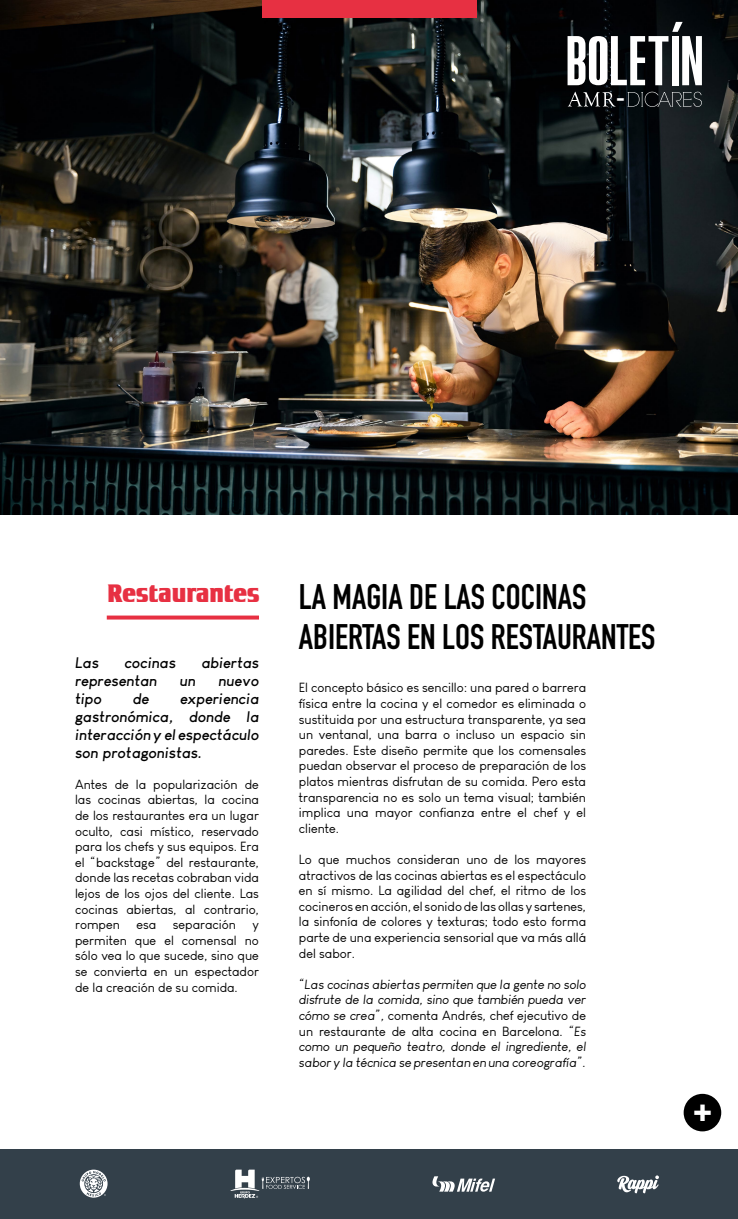
<style>
.page{position:relative;width:738px;height:1219px;background:#fff}
.page>*{position:absolute;margin:0;border:0;box-sizing:border-box;transform-origin:0 0}
.t1{font:55px "Pirrata";color:#fff}
.t2{font:700 35px/40px "DIN Condensed";color:#000}
.t3{font:30px "Tobago Poster";color:#fff}
.t4{font:25px "Tobago Poster";color:#e73042}
.t5{font:23.1px "Pirrata";color:#fff}
.t6{font:italic 700 15px/18px "Louis George Cafe";letter-spacing:.01em;color:#000;text-align:justify}
.t7{font:13px/15.6px "Louis George Cafe";color:#000;text-align:justify}
.t8{font:italic 13px/15.6px "Louis George Cafe";color:#000;text-align:justify}
.s1{font-style:normal}
</style>
<div class="page">
<img style="left:0;top:0;width:737px;height:515px">
<div style="left:0;top:1149px;width:737px;height:70px;background:#33404a"></div>
<svg style="left:80px;top:1170px;width:27px;height:28px"></svg>
<svg style="left:617px;top:1175px;width:41px;height:18px"></svg>
<svg style="left:230px;top:1170px;width:79px;height:28px"></svg>
<svg style="left:432px;top:1176px;width:62px;height:16px"></svg>
<div style="left:261px;top:0;width:215px;height:17px;background:#e73042"></div>
<svg style="left:107px;top:616px;width:152px;height:4px"></svg>
<svg style="left:567px;top:92px;width:48px;height:15px"></svg>
<svg style="left:627px;top:92px;width:74px;height:15px"></svg>
<div style="left:683px;top:1094px;width:37px;height:37px;background:#000;border-radius:50%"></div>
<svg style="left:671px;top:22px;width:11px;height:10px"></svg>
<h1 class="t1" style="left:565px;top:32px;width:139px">BOLETIN</h1>
<h3 class="t5" style="left:616px;top:86px;width:10px">-</h3>
<h3 class="t4" style="left:107px;top:578px;width:154px">Restaurantes</h3>
<p class="t6" style="left:75px;top:653px;width:25px">Las</p>
<p class="t6" style="left:124px;top:653px;width:53px">cocinas</p>
<p class="t6" style="left:201px;top:653px;width:59px">abiertas</p>
<p class="t6" style="left:75px;top:671px;width:83px">representan</p>
<p class="t6" style="left:180px;top:671px;width:17px">un</p>
<p class="t6" style="left:218px;top:671px;width:42px">nuevo</p>
<p class="t6" style="left:75px;top:689px;width:28px">tipo</p>
<p class="t6" style="left:133px;top:689px;width:18px">de</p>
<p class="t6" style="left:75px;top:689px;width:185px;text-indent:105px">experiencia gastronómica, donde la interacción y el espectáculo son protagonistas.</p>
<p class="t7" style="left:75px;top:776px;width:185px">Antes de la popularización de las cocinas abiertas, la cocina de los restaurantes era un lugar oculto, casi místico, reservado para los chefs y sus equipos. Era el “backstage” del restaurante, donde las recetas cobraban vida lejos de los ojos del cliente. Las cocinas abiertas, al contrario, rompen</p>
<p class="t7" style="left:136px;top:917px;width:21px">esa</p>
<p class="t7" style="left:173px;top:917px;width:65px">separación</p>
<p class="t7" style="left:75px;top:917px;width:185px;text-indent:177px">y permiten que el comensal no sólo vea lo que sucede, sino que se convierta en un espectador de la creación de su comida.</p>
<h2 class="t2" style="left:298px;top:577px;width:358px">LA MAGIA DE LAS COCINAS<br>ABIERTAS EN LOS RESTAURANTES</h2>
<p class="t7" style="left:298px;top:680px;width:288px">El concepto básico es sencillo: una pared o barrera física entre la cocina y el comedor es eliminada o sustituida por una estructura transparente, ya sea un ventanal, una barra o incluso un espacio sin paredes. Este diseño permite que los comensales puedan observar el proceso de preparación de los platos mientras disfrutan de su comida. Pero esta transparencia no es solo un tema visual; también implica una mayor confianza entre el chef y el cliente.</p>
<p class="t7" style="left:298px;top:852px;width:288px">Lo que muchos consideran uno de los mayores atractivos de las cocinas abiertas es el espectáculo en sí mismo. La agilidad del chef, el ritmo de los cocineros en acción, el sonido de las ollas y sartenes, la sinfonía de colores y texturas; todo esto forma parte de una experiencia sensorial que va más allá del sabor.</p>
<p class="t8" style="left:298px;top:976px;width:288px">“Las cocinas abiertas permiten que la gente no solo disfrute de la comida, sino que también pueda ver cómo se crea”, <span class="s1">comenta Andrés, chef ejecutivo de un restaurante de alta cocina en Barcelona.</span> “Es como un pequeño teatro, donde el ingrediente, el sabor y la técnica se presentan en una coreografía”.</p>
<h3 class="t3" style="left:691px;top:1092px;width:21px">+</h3>
</div>
